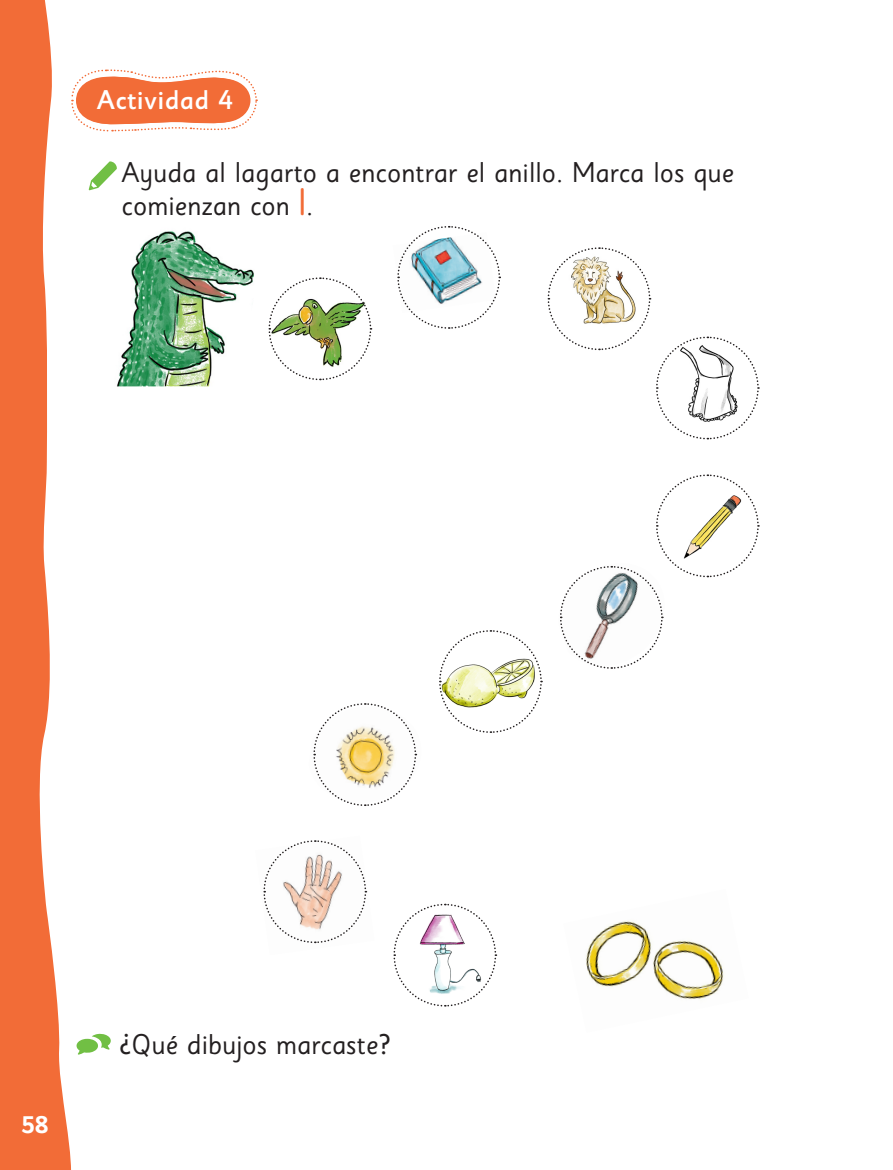
<style>
.page{position:relative;width:893px;height:1170px;background:#fff}
.page>*{position:absolute;margin:0;border:0;box-sizing:border-box;transform-origin:0 0}
.instrucc{font:28.5px/33px "Sassoon Sans Std";color:#231f20}
.ACTIVIDAD{font:500 27px "Sassoon Sans Std";letter-spacing:.01em;color:#fff}
.t1{font:700 24px "Sassoon Sans Std";color:#fff}
.s1{font-family:"Print";font-weight:700;font-size:45px;color:#f26c37}
</style>
<div class="page">
<svg style="left:0;top:0;width:71px;height:1169px;fill:#f26c37"></svg>
<img style="left:117px;top:231px;width:137px;height:155px">
<svg style="left:89px;top:161px;width:28px;height:29px"></svg>
<img style="left:586px;top:921px;width:138px;height:78px">
<img style="left:268px;top:277px;width:104px;height:104px">
<svg style="left:397px;top:226px;width:104px;height:103px"></svg>
<svg style="left:547px;top:247px;width:213px;height:193px"></svg>
<svg style="left:560px;top:474px;width:200px;height:195px"></svg>
<svg style="left:439px;top:630px;width:104px;height:103px"></svg>
<svg style="left:313px;top:703px;width:104px;height:103px"></svg>
<svg style="left:263px;top:840px;width:104px;height:103px"></svg>
<svg style="left:393px;top:903px;width:104px;height:104px"></svg>
<svg style="left:76px;top:1033px;width:35px;height:21px"></svg>
<svg style="left:70px;top:69px;width:188px;height:63px"></svg>
<p class="ACTIVIDAD" style="left:97px;top:83px;width:138px">Actividad 4</p>
<p class="instrucc" style="left:122px;top:156px;width:614px">Ayuda al lagarto a encontrar el anillo. Marca los que comienzan con <span class="s1">l</span>.</p>
<p class="t1" style="left:22px;top:1109px;width:28px">58</p>
<p class="instrucc" style="left:119px;top:1027px;width:274px">¿Qué dibujos marcaste?</p>
</div>
